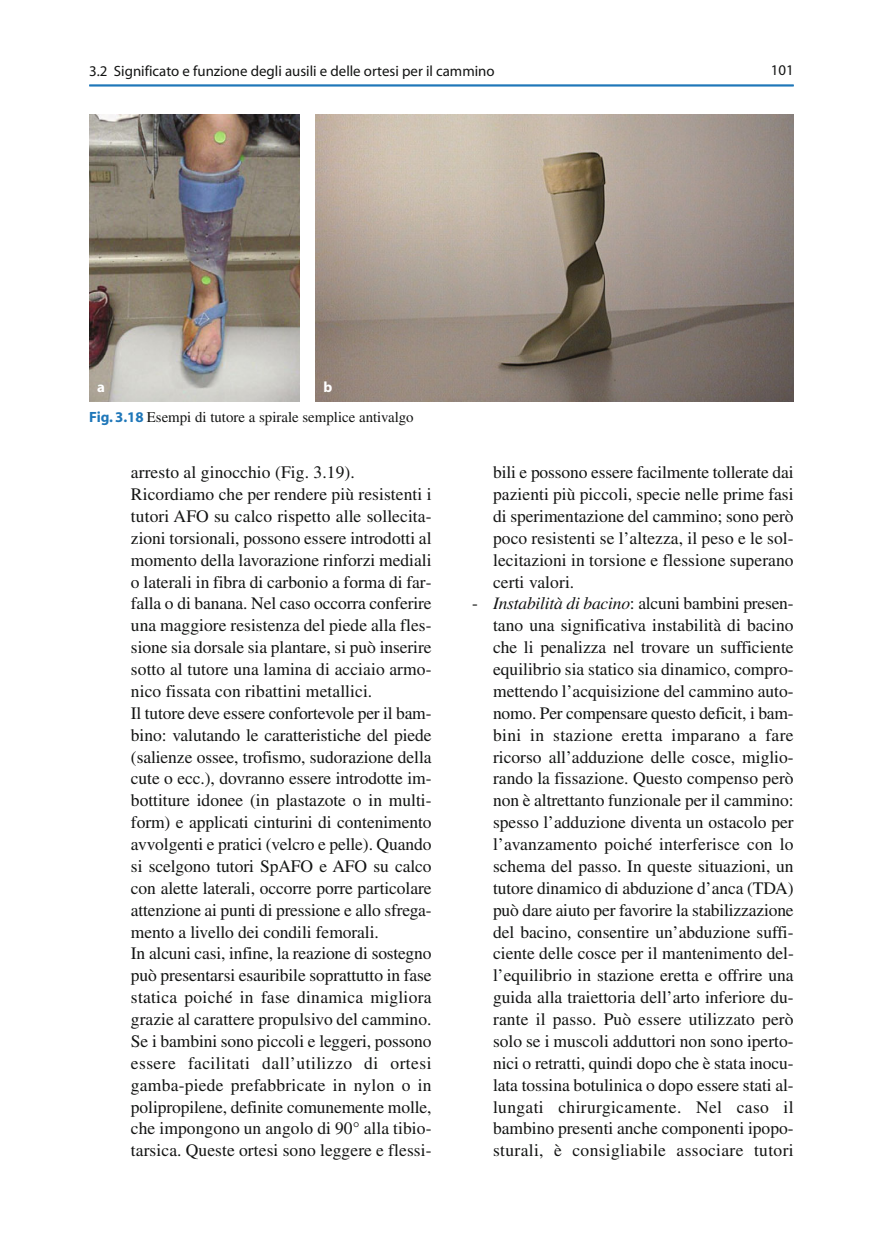
<style>
.page{position:relative;width:883px;height:1260px;background:#fff}
.page>*{position:absolute;margin:0;border:0;box-sizing:border-box;transform-origin:0 0}
.t1{font:17.5px/21.9px "Times LT Std";letter-spacing:-.005em;color:#131413;text-align:justify}
.t2{font:14.88px "Myriad";color:#131413}
.t3{font:14.88px "Times LT Std";color:#131413}
.t4{font:14.88px "Myriad Pro";color:#131413}
.t5{font:700 14.88px "Myriad";color:#fff}
.s1{font-family:"Myriad";font-weight:700;color:#1f77b9}
.s2{font-style:italic}
</style>
<div class="page">
<img style="left:89px;top:114px;width:211px;height:288px">
<img style="left:315px;top:114px;width:479px;height:288px">
<hr style="left:89px;top:85px;width:705px;height:1px;background:#1f77b9">
<p class="t2" style="left:89px;top:65px;width:407px">3.2 Significato e funzione degli ausili e delle ortesi per il cammino</p>
<p class="t4" style="left:771px;top:65px;width:24px">101</p>
<p class="t5" style="left:97px;top:381px;width:9px">a</p>
<p class="t5" style="left:323px;top:381px;width:10px">b</p>
<p class="t3" style="left:89px;top:412px;width:326px"><span class="s1">Fig. 3.18</span> Esempi di tutore a spirale semplice antivalgo</p>
<p class="t1" style="left:131px;top:463px;width:302px;text-align:left">arresto al ginocchio (Fig. 3.19).<br>Ricordiamo che per rendere più resistenti i tutori AFO su calco rispetto alle sollecita&shy;zioni torsionali, possono essere introdotti al momento della lavorazione rinforzi mediali o laterali in fibra di carbonio a forma di far&shy;falla o di banana. Nel caso occorra conferire una maggiore resistenza del piede alla fles&shy;sione sia dorsale sia plantare, si può inserire sotto al tutore una lamina di acciaio armo&shy;nico fissata con ribattini metallici.<br>Il tutore deve essere confortevole per il bam&shy;bino: valutando le caratteristiche del piede (salienze ossee, trofismo, sudorazione della cute o ecc.), dovranno essere introdotte im&shy;bottiture idonee (in plastazote o in multi&shy;form) e applicati cinturini di contenimento avvolgenti e pratici (velcro e pelle). Quando si scelgono tutori SpAFO e AFO su calco con alette laterali, occorre porre particolare attenzione ai punti di pressione e allo sfrega&shy;mento a livello dei condili femorali.<br>In alcuni casi, infine, la reazione di sostegno può presentarsi esauribile soprattutto in fase statica poiché in fase dinamica migliora grazie al carattere propulsivo del cammino.<br>Se i bambini sono piccoli e leggeri, possono essere facilitati dall’utilizzo di ortesi gamba-piede prefabbricate in nylon o in polipropilene, definite comunemente molle, che impongono un angolo di 90° alla tibio&shy;tarsica. Queste ortesi sono leggere e flessi-</p>
<p class="t1" style="left:493px;top:463px;width:302px">bili e possono essere facilmente tollerate dai pazienti più piccoli, specie nelle prime fasi di sperimentazione del cammino; sono però poco resistenti se l’altezza, il peso e le sol&shy;lecitazioni in torsione e flessione superano certi valori.</p>
<p class="t1" style="left:493px;top:594px;width:302px;text-indent:-21px">- <span class="s2">Instabilità di bacino</span>: alcuni bambini presen&shy;tano una significativa instabilità di bacino che li penalizza nel trovare un sufficiente equilibrio sia statico sia dinamico, compro&shy;mettendo l’acquisizione del cammino auto&shy;nomo. Per compensare questo deficit, i bam&shy;bini in stazione eretta imparano a fare ricorso all’adduzione delle cosce, miglio&shy;rando la fissazione. Questo compenso però non è altrettanto funzionale per il cammino: spesso l’adduzione diventa un ostacolo per l’avanzamento poiché interferisce con lo schema del passo. In queste situazioni, un tutore dinamico di abduzione d’anca (TDA) può dare aiuto per favorire la stabilizzazione del bacino, consentire un’abduzione suffi&shy;ciente delle cosce per il mantenimento del&shy;l’equilibrio in stazione eretta e offrire una guida alla traiettoria dell’arto inferiore du&shy;rante il passo. Può essere utilizzato però solo se i muscoli adduttori non sono iperto&shy;nici o retratti, quindi dopo che è stata inocu&shy;lata tossina botulinica o dopo essere stati al&shy;lungati chirurgicamente. Nel caso il bambino presenti anche componenti ipopo&shy;sturali, è consigliabile associare tutori</p>
</div>
